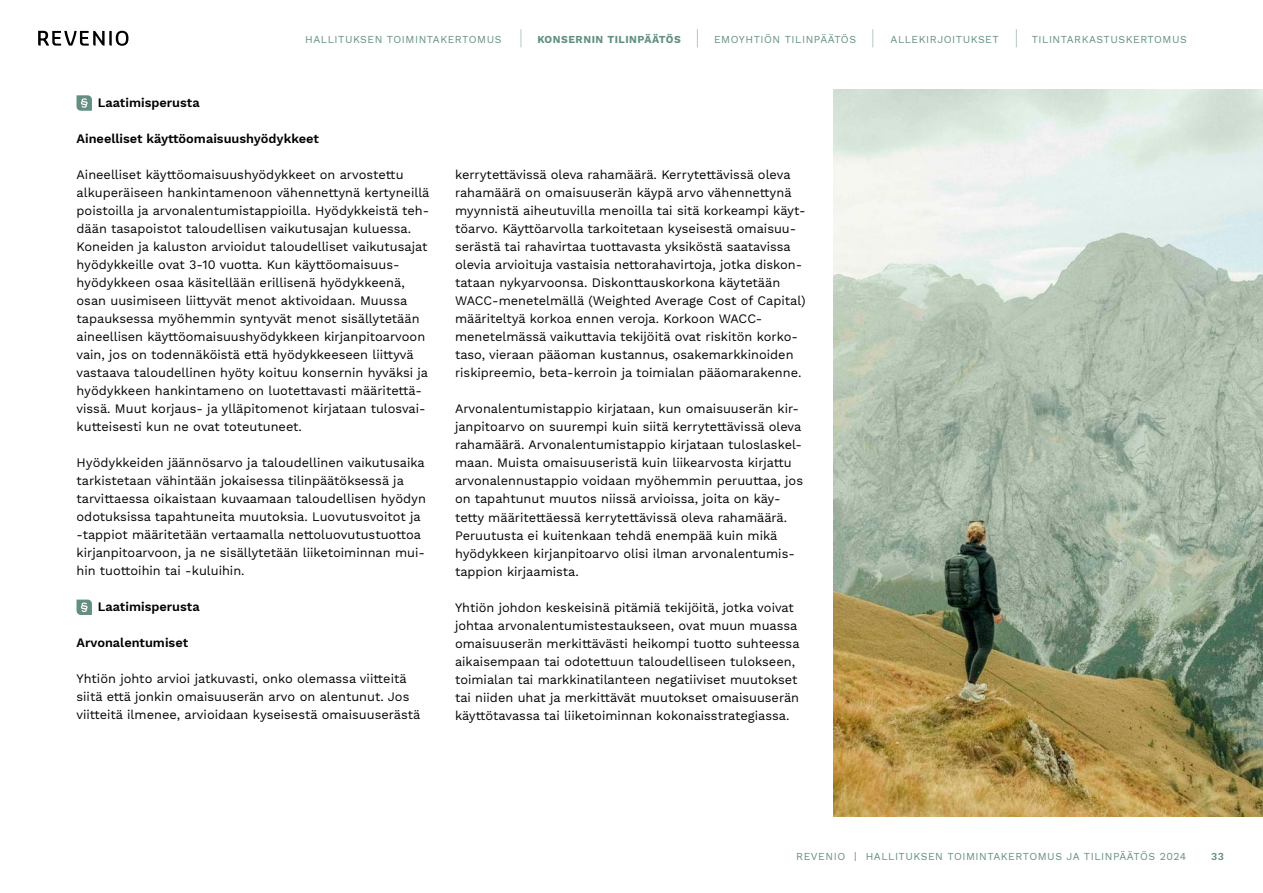
<style>
.page{position:relative;width:1263px;height:893px;background:#fff}
.page>*{position:absolute;margin:0;border:0;box-sizing:border-box;transform-origin:0 0}
.t1{font:12.75px/18px "Work Sans";color:#000}
.t2{font:600 12.75px "Work Sans";color:#000}
.t3{font:10.5px "Work Sans";letter-spacing:.05em;color:#638f82}
.t4{font:700 10.5px "Work Sans";letter-spacing:.05em;color:#638f82}
.t5{font:600 10.5px "Work Sans";color:#638f82}
</style>
<div class="page">
<svg style="left:38px;top:31px;width:90px;height:15px"></svg>
<svg style="left:521px;top:29px;width:1px;height:18px"></svg>
<svg style="left:697px;top:29px;width:1px;height:18px"></svg>
<svg style="left:872px;top:29px;width:1px;height:18px"></svg>
<svg style="left:1016px;top:29px;width:1px;height:18px"></svg>
<img style="left:833px;top:89px;width:430px;height:727px">
<svg style="left:77px;top:600px;width:15px;height:15px"></svg>
<svg style="left:77px;top:95px;width:15px;height:16px"></svg>
<p class="t3" style="left:305px;top:33px;width:198px">HALLITUKSEN TOIMINTAKERTOMUS</p>
<p class="t4" style="left:537px;top:33px;width:145px">KONSERNIN TILINPÄÄTÖS</p>
<p class="t3" style="left:714px;top:33px;width:143px">EMOYHTIÖN TILINPÄÄTÖS</p>
<p class="t3" style="left:890px;top:33px;width:110px">ALLEKIRJOITUKSET</p>
<p class="t3" style="left:1032px;top:33px;width:157px">TILINTARKASTUSKERTOMUS</p>
<p class="t2" style="left:98px;top:96px;width:103px">Laatimisperusta</p>
<p class="t2" style="left:77px;top:132px;width:244px">Aineelliset käyttöomaisuushyödykkeet</p>
<p class="t1" style="left:77px;top:167px;width:354px">Aineelliset käyttöomaisuushyödykkeet on arvostettu alkuperäiseen hankintamenoon vähennettynä kertyneillä poistoilla ja arvonalentumistappioilla. Hyödykkeistä teh&shy;dään tasapoistot taloudellisen vaikutusajan kuluessa.<br>Koneiden ja kaluston arvioidut taloudelliset vaikutusajat hyödykkeille ovat 3-10 vuotta. Kun käyttöomaisuus&shy;hyödykkeen osaa käsitellään erillisenä hyödykkeenä, osan uusimiseen liittyvät menot aktivoidaan. Muussa tapauksessa myöhemmin syntyvät menot sisällytetään aineellisen käyttöomaisuushyödykkeen kirjanpitoarvoon vain, jos on todennäköistä että hyödykkeeseen liittyvä vastaava taloudellinen hyöty koituu konsernin hyväksi ja hyödykkeen hankintameno on luotettavasti määritettä&shy;vissä. Muut korjaus- ja ylläpitomenot kirjataan tulosvai&shy;kutteisesti kun ne ovat toteutuneet.</p>
<p class="t1" style="left:77px;top:455px;width:351px">Hyödykkeiden jäännösarvo ja taloudellinen vaikutusaika tarkistetaan vähintään jokaisessa tilinpäätöksessä ja tarvittaessa oikaistaan kuvaamaan taloudellisen hyödyn odotuksissa tapahtuneita muutoksia. Luovutusvoitot ja -tappiot määritetään vertaamalla nettoluovutustuottoa kirjanpitoarvoon, ja ne sisällytetään liiketoiminnan mui&shy;hin tuottoihin tai -kuluihin.</p>
<p class="t2" style="left:98px;top:600px;width:103px">Laatimisperusta</p>
<p class="t2" style="left:77px;top:636px;width:113px">Arvonalentumiset</p>
<p class="t1" style="left:77px;top:671px;width:345px">Yhtiön johto arvioi jatkuvasti, onko olemassa viitteitä siitä että jonkin omaisuuserän arvo on alentunut. Jos viitteitä ilmenee, arvioidaan kyseisestä omaisuuserästä</p>
<p class="t1" style="left:455px;top:167px;width:352px">kerrytettävissä oleva rahamäärä. Kerrytettävissä oleva rahamäärä on omaisuuserän käypä arvo vähennettynä myynnistä aiheutuvilla menoilla tai sitä korkeampi käyt&shy;töarvo. Käyttöarvolla tarkoitetaan kyseisestä omaisuu&shy;serästä tai rahavirtaa tuottavasta yksiköstä saatavissa olevia arvioituja vastaisia nettorahavirtoja, jotka diskon&shy;tataan nykyarvoonsa. Diskonttauskorkona käytetään WACC-menetelmällä (Weighted Average Cost of Capital) määriteltyä korkoa ennen veroja. Korkoon WACC&shy;menetelmässä vaikuttavia tekijöitä ovat riskitön korko&shy;taso, vieraan pääoman kustannus, osakemarkkinoiden riskipreemio, beta-kerroin ja toimialan pääomarakenne.</p>
<p class="t1" style="left:455px;top:401px;width:349px">Arvonalentumistappio kirjataan, kun omaisuuserän kir&shy;janpitoarvo on suurempi kuin siitä kerrytettävissä oleva rahamäärä. Arvonalentumistappio kirjataan tuloslaskel&shy;maan. Muista omaisuuseristä kuin liikearvosta kirjattu arvonalennustappio voidaan myöhemmin peruuttaa, jos on tapahtunut muutos niissä arvioissa, joita on käy&shy;tetty määritettäessä kerrytettävissä oleva rahamäärä.<br>Peruutusta ei kuitenkaan tehdä enempää kuin mikä hyödykkeen kirjanpitoarvo olisi ilman arvonalentumis&shy;tappion kirjaamista.</p>
<p class="t1" style="left:455px;top:599px;width:346px">Yhtiön johdon keskeisinä pitämiä tekijöitä, jotka voivat johtaa arvonalentumistestaukseen, ovat muun muassa omaisuuserän merkittävästi heikompi tuotto suhteessa aikaisempaan tai odotettuun taloudelliseen tulokseen, toimialan tai markkinatilanteen negatiiviset muutokset tai niiden uhat ja merkittävät muutokset omaisuuserän käyttötavassa tai liiketoiminnan kokonaisstrategiassa.</p>
<p class="t3" style="left:796px;top:850px;width:392px">REVENIO | HALLITUKSEN TOIMINTAKERTOMUS JA TILINPÄÄTÖS 2024</p>
<p class="t5" style="left:1211px;top:850px;width:14px">33</p>
</div>
